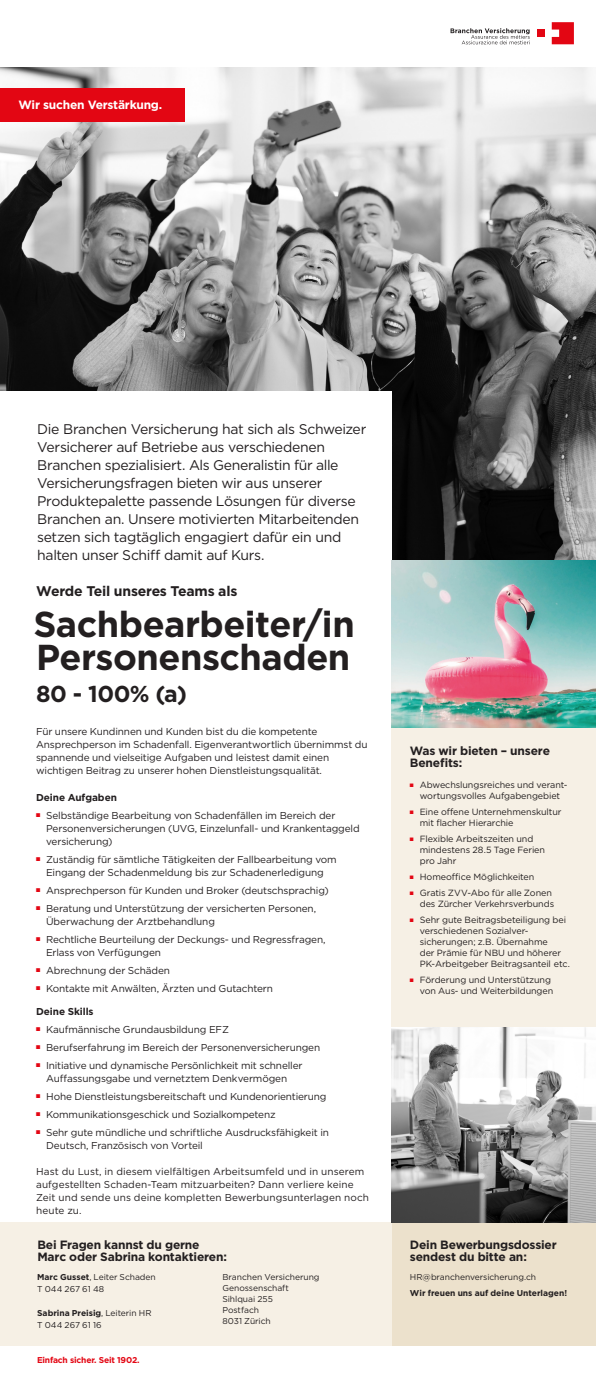
<style>
.page{position:relative;width:596px;height:1377px;background:#fff}
.page>*{position:absolute;margin:0;border:0;box-sizing:border-box;transform-origin:0 0}
.t1{font:700 36px "Gotham";letter-spacing:-.015em;color:#231f20}
.t2{font:700 23px "Gotham";color:#231f20}
.t3{font:14px/18px "Gotham";letter-spacing:-.025em;color:#231f20}
.t4{font:700 14px "Gotham";letter-spacing:-.02em;color:#231f20}
.t5{font:700 12px/12px "Gotham";letter-spacing:-.015em;color:#231f20}
.t6{font:700 12px "Gotham";letter-spacing:-.02em;color:#fff}
.t7{font:10px/13px "Gotham";letter-spacing:-.015em;color:#231f20}
.t8{font:10px/13px "Gotham";letter-spacing:.005em;color:#231f20}
.t9{font:700 10px "Gotham";letter-spacing:-.01em;color:#231f20}
.t10{font:9px/11px "Gotham";letter-spacing:-.01em;color:#231f20}
.t11{font:8.5px/11px "Gotham";letter-spacing:-.005em;color:#231f20}
.t12{font:700 8.5px "Gotham";color:#231f20}
.t13{font:700 8.5px "Gotham";letter-spacing:-.02em;color:#e30613}
.s1{color:#e30613}
.s2{font-weight:700}
.s3{font-weight:400}
</style>
<div class="page">
<div style="left:391px;top:727px;width:204px;height:344px;background:#f6f0e5"></div>
<div style="left:391px;top:1195px;width:204px;height:150px;background:#ece1cc"></div>
<div style="left:0;top:1222px;width:391px;height:123px;background:#f6f0e5"></div>
<img style="left:0;top:67px;width:595px;height:494px">
<div style="left:0;top:391px;width:391px;height:201px;background:#fff"></div>
<div style="left:0;top:88px;width:184px;height:34px;background:#e30613"></div>
<img style="left:391px;top:561px;width:204px;height:166px">
<img style="left:391px;top:1027px;width:204px;height:195px">
<div style="left:536px;top:30px;width:8px;height:7px;background:#e30613"></div>
<svg style="left:450px;top:28px;width:79px;height:16px"></svg>
<svg style="left:551px;top:22px;width:22px;height:22px"></svg>
<p class="t6" style="left:19px;top:96px;width:145px">Wir suchen Verstärkung.</p>
<p class="t3" style="left:37px;top:420px;width:330px">Die Branchen Versicherung hat sich als Schweizer Versicherer auf Betriebe aus verschiedenen Branchen spezialisiert. Als Generalistin für alle Versicherungsfragen bieten wir aus unserer Produktepalette passende Lösungen für diverse Branchen an. Unsere motivierten Mitarbeitenden setzen sich tagtäglich engagiert dafür ein und halten unser Schiff damit auf Kurs.</p>
<p class="t4" style="left:36px;top:582px;width:203px">Werde Teil unseres Teams als</p>
<p class="t1" style="left:33px;top:600px;width:322px">Sachbearbeiter/in</p>
<p class="t1" style="left:36px;top:633px;width:315px">Personenschaden</p>
<p class="t2" style="left:36px;top:679px;width:152px">80 - 100% (a)</p>
<p class="t7" style="left:36px;top:725px;width:333px">Für unsere Kundinnen und Kunden bist du die kompetente Ansprechperson im Schadenfall. Eigenverantwortlich übernimmst du spannende und vielseitige Aufgaben und leistest damit einen wichtigen Beitrag zu unserer hohen Dienstleistungsqualität.</p>
<p class="t9" style="left:36px;top:790px;width:82px">Deine Aufgaben</p>
<p class="t7" style="left:36px;top:808px;width:300px"><span class="s1">■</span> Selbständige Bearbeitung von Schadenfällen im Bereich der</p>
<p class="t7" style="left:46px;top:821px;width:315px">Personenversicherungen (UVG, Einzelunfall- und Krankentaggeld versicherung)</p>
<p class="t7" style="left:36px;top:852px;width:302px"><span class="s1">■</span> Zuständig für sämtliche Tätigkeiten der Fallbearbeitung vom</p>
<p class="t7" style="left:46px;top:865px;width:279px">Eingang der Schadenmeldung bis zur Schadenerledigung</p>
<p class="t7" style="left:36px;top:883px;width:294px"><span class="s1">■</span> Ansprechperson für Kunden und Broker (deutschsprachig)</p>
<p class="t7" style="left:36px;top:901px;width:281px"><span class="s1">■</span> Beratung und Unterstützung der versicherten Personen,</p>
<p class="t7" style="left:46px;top:914px;width:170px">Überwachung der Arztbehandlung</p>
<p class="t7" style="left:36px;top:932px;width:291px"><span class="s1">■</span> Rechtliche Beurteilung der Deckungs- und Regressfragen,</p>
<p class="t7" style="left:46px;top:945px;width:116px">Erlass von Verfügungen</p>
<p class="t7" style="left:36px;top:963px;width:135px"><span class="s1">■</span> Abrechnung der Schäden</p>
<p class="t7" style="left:36px;top:981px;width:238px"><span class="s1">■</span> Kontakte mit Anwälten, Ärzten und Gutachtern</p>
<p class="t9" style="left:36px;top:1004px;width:59px">Deine Skills</p>
<p class="t7" style="left:36px;top:1022px;width:194px"><span class="s1">■</span> Kaufmännische Grundausbildung EFZ</p>
<p class="t7" style="left:36px;top:1040px;width:285px"><span class="s1">■</span> Berufserfahrung im Bereich der Personenversicherungen</p>
<p class="t7" style="left:36px;top:1058px;width:268px"><span class="s1">■</span> Initiative und dynamische Persönlichkeit mit schneller</p>
<p class="t7" style="left:46px;top:1071px;width:242px">Auffassungsgabe und vernetztem Denkvermögen</p>
<p class="t7" style="left:36px;top:1089px;width:292px"><span class="s1">■</span> Hohe Dienstleistungsbereitschaft und Kundenorientierung</p>
<p class="t7" style="left:36px;top:1107px;width:241px"><span class="s1">■</span> Kommunikationsgeschick und Sozialkompetenz</p>
<p class="t7" style="left:36px;top:1125px;width:294px"><span class="s1">■</span> Sehr gute mündliche und schriftliche Ausdrucksfähigkeit in</p>
<p class="t7" style="left:46px;top:1138px;width:158px">Deutsch, Französisch von Vorteil</p>
<p class="t8" style="left:36px;top:1164px;width:334px">Hast du Lust, in diesem vielfältigen Arbeitsumfeld und in unserem aufgestellten Schaden-Team mitzuarbeiten? Dann verliere keine Zeit und sende uns deine kompletten Bewerbungsunterlagen noch heute zu.</p>
<p class="t5" style="left:37px;top:1238px;width:164px">Bei Fragen kannst du gerne</p>
<p class="t5" style="left:37px;top:1250px;width:191px">Marc oder Sabrina kontaktieren:</p>
<p class="t11" style="left:37px;top:1271px;width:120px"><span class="s2">Marc Gusset</span>, Leiter Schaden</p>
<p class="t11" style="left:37px;top:1283px;width:69px">T 044 267 61 48</p>
<p class="t12" style="left:37px;top:1307px;width:116px">Sabrina Preisig<span class="s3">, Leiterin HR</span></p>
<p class="t11" style="left:37px;top:1319px;width:66px">T 044 267 61 16</p>
<p class="t13" style="left:37px;top:1354px;width:104px">Einfach sicher. Seit 1902.</p>
<p class="t11" style="left:222px;top:1271px;width:99px">Branchen Versicherung<br>Genossenschaft</p>
<p class="t11" style="left:222px;top:1293px;width:52px">Sihlquai 255</p>
<p class="t11" style="left:222px;top:1304px;width:50px">Postfach<br>8031 Zürich</p>
<p class="t5" style="left:409px;top:744px;width:142px">Was wir bieten – unsere<br>Benefits:</p>
<p class="t10" style="left:409px;top:778px;width:159px;text-align:center"><span class="s1">■</span> Abwechslungsreiches und verant&shy;wortungsvolles Aufgabengebiet</p>
<p class="t10" style="left:419px;top:805px;width:143px;text-indent:-10px"><span class="s1">■</span> Eine offene Unternehmenskultur mit flacher Hierarchie</p>
<p class="t10" style="left:419px;top:832px;width:127px;text-indent:-10px"><span class="s1">■</span> Flexible Arbeitszeiten und mindestens 28.5 Tage Ferien</p>
<p class="t10" style="left:419px;top:854px;width:38px">pro Jahr</p>
<p class="t10" style="left:409px;top:870px;width:126px"><span class="s1">■</span> Homeoffice Möglichkeiten</p>
<p class="t10" style="left:409px;top:886px;width:146px;text-align:right"><span class="s1">■</span> Gratis ZVV-Abo für alle Zonen des Zürcher Verkehrsverbunds</p>
<p class="t10" style="left:419px;top:913px;width:148px;text-indent:-10px"><span class="s1">■</span> Sehr gute Beitragsbeteiligung bei verschiedenen Sozialver-</p>
<p class="t10" style="left:419px;top:935px;width:152px">sicherungen; z.B. Übernahme<br>der Prämie für NBU und höherer<br>PK-Arbeitgeber Beitragsanteil etc.</p>
<p class="t10" style="left:409px;top:973px;width:145px;text-align:right"><span class="s1">■</span> Förderung und Unterstützung von Aus- und Weiterbildungen</p>
<p class="t5" style="left:410px;top:1238px;width:148px">Dein Bewerbungsdossier sendest du bitte an:</p>
<p class="t11" style="left:410px;top:1271px;width:127px">HR@branchenversicherung.ch</p>
<p class="t12" style="left:410px;top:1287px;width:158px">Wir freuen uns auf deine Unterlagen!</p>
</div>
